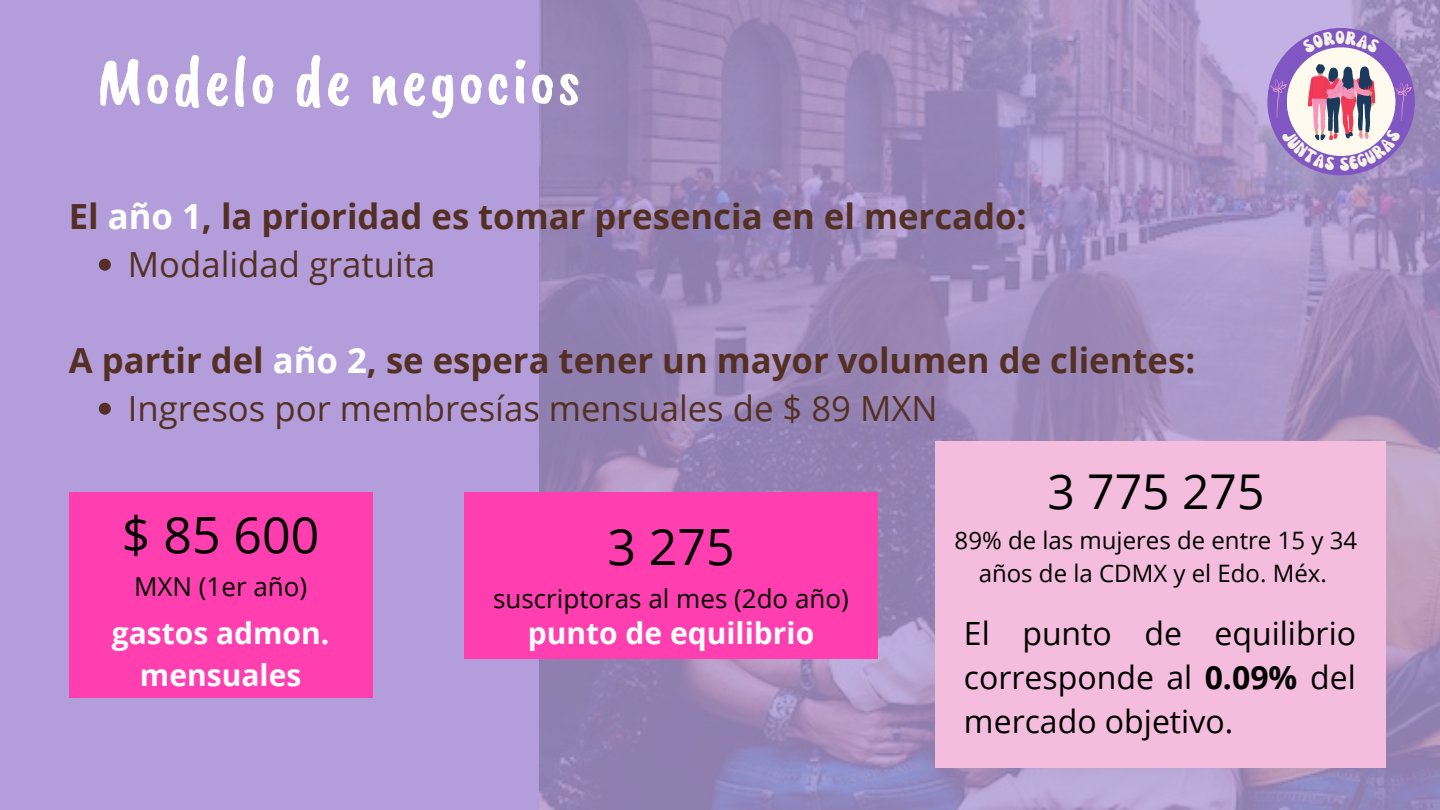
<style>
.page{position:relative;width:1440px;height:810px;background:#b39edb}
.page>*{position:absolute;margin:0;border:0;box-sizing:border-box;transform-origin:0 0}
.t1{font:70.2px "Caveat Brush";letter-spacing:.015em;color:#fff}
.t2{font:50px "Open Sans";color:#000}
.t3{font:48px "Open Sans";color:#000}
.t4{font:700 34.7px "Open Sans";color:#543024}
.t5{font:34.7px "Open Sans";color:#543024}
.t6{font:32px/44.2px "Open Sans";color:#000;text-align:justify}
.t7{font:700 30px/42px "Open Sans";color:#fff;text-align:center}
.t8{font:26px "Open Sans";color:#000}
.t9{font:24px/33px "Open Sans";color:#000;text-align:center}
.s1{color:#fff}
.s2{font-weight:700}
</style>
<div class="page">
<img style="left:540px;top:0;width:900px;height:810px">
<svg style="left:99px;top:259px;width:12px;height:12px"></svg>
<svg style="left:99px;top:403px;width:12px;height:12px"></svg>
<div style="left:69px;top:492px;width:303px;height:205px;background:#ff3eb0"></div>
<div style="left:464px;top:492px;width:414px;height:167px;background:#ff3eb0"></div>
<div style="left:935px;top:441px;width:451px;height:327px;background:#f4bcdd"></div>
<div style="left:1267px;top:28px;width:148px;height:147px;background:#8056c2;border-radius:50%"></div>
<div style="left:1287px;top:47px;width:108px;height:109px;background:#fffaee;border-radius:50%"></div>
<svg style="left:1271px;top:63px;width:141px;height:108px"></svg>
<svg style="left:1301px;top:31px;width:80px;height:23px"></svg>
<h1 class="t1" style="left:96px;top:40px;width:486px">Modelo de negocios</h1>
<p class="t4" style="left:69px;top:192px;width:959px">El <span class="s1">año 1</span>, la prioridad es tomar presencia en el mercado:</p>
<p class="t5" style="left:128px;top:240px;width:309px">Modalidad gratuita</p>
<p class="t4" style="left:69px;top:336px;width:1128px">A partir del <span class="s1">año 2</span>, se espera tener un mayor volumen de clientes:</p>
<p class="t5" style="left:128px;top:384px;width:811px">Ingresos por membresías mensuales de $ 89 MXN</p>
<h2 class="t2" style="left:122px;top:500px;width:199px">$ 85 600</h2>
<p class="t8" style="left:134px;top:568px;width:175px">MXN (1er año)</p>
<h2 class="t2" style="left:607px;top:513px;width:129px">3 275</h2>
<p class="t8" style="left:493px;top:580px;width:357px">suscriptoras al mes (2do año)</p>
<p class="t7" style="left:112px;top:611px;width:219px">gastos admon. mensuales</p>
<p class="t7" style="left:528px;top:611px;width:288px">punto de equilibrio</p>
<h3 class="t3" style="left:1047px;top:459px;width:219px">3 775 275</h3>
<p class="t9" style="left:955px;top:523px;width:404px">89% de las mujeres de entre 15 y 34 años de la CDMX y el Edo. Méx.</p>
<p class="t6" style="left:964px;top:610px;width:394px">El punto de equilibrio corresponde al <span class="s2">0.09%</span> del mercado objetivo.</p>
</div>
